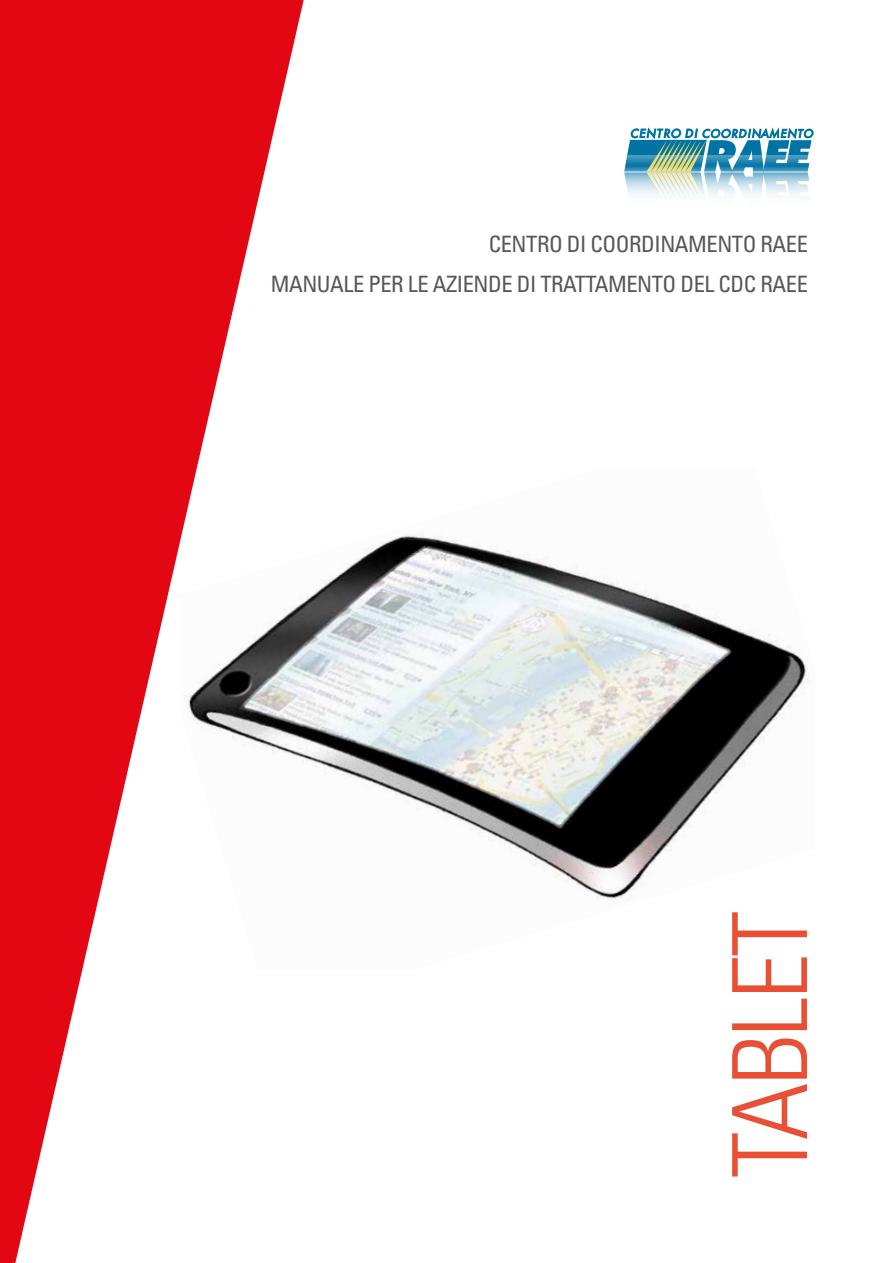
<style>
.page{position:relative;width:893px;height:1263px;background:#fff}
.page>*{position:absolute;margin:0;border:0;box-sizing:border-box;transform-origin:0 0}
.t1{font:300 condensed 103.65px "Univers";letter-spacing:-.03em;color:#e94f35}
.t2{font:condensed 22.5px/39.8px "Univers";letter-spacing:-.02em;color:#575756;text-align:right}
.t3{font:italic 10.95px "Futura";letter-spacing:.12em;color:#0073a5}
.s1{font-size:11.4px}
</style>
<div class="page">
<img style="left:304px;top:533px;width:505px;height:367px">
<svg style="left:0;top:0;width:304px;height:1263px;fill:#e30613"></svg>
<svg style="left:627px;top:127px;width:187px;height:29px"></svg>
<svg style="left:625px;top:156px;width:185px;height:10px;background:#61a4b3"></svg>
<svg style="left:624px;top:166px;width:186px;height:30px"></svg>
<p class="t3" style="left:630px;top:126px;width:184px"><span class="s1">CENTRO DI</span> COORDINAMENTO</p>
<p class="t2" style="left:271px;top:224px;width:539px">CENTRO DI COORDINAMENTO RAEE<br>MANUALE PER LE AZIENDE DI TRATTAMENTO DEL CDC RAEE</p>
<h1 class="t1" style="left:708px;top:1178px;width:269px;rotate:-90deg">TABLET</h1>
</div>
